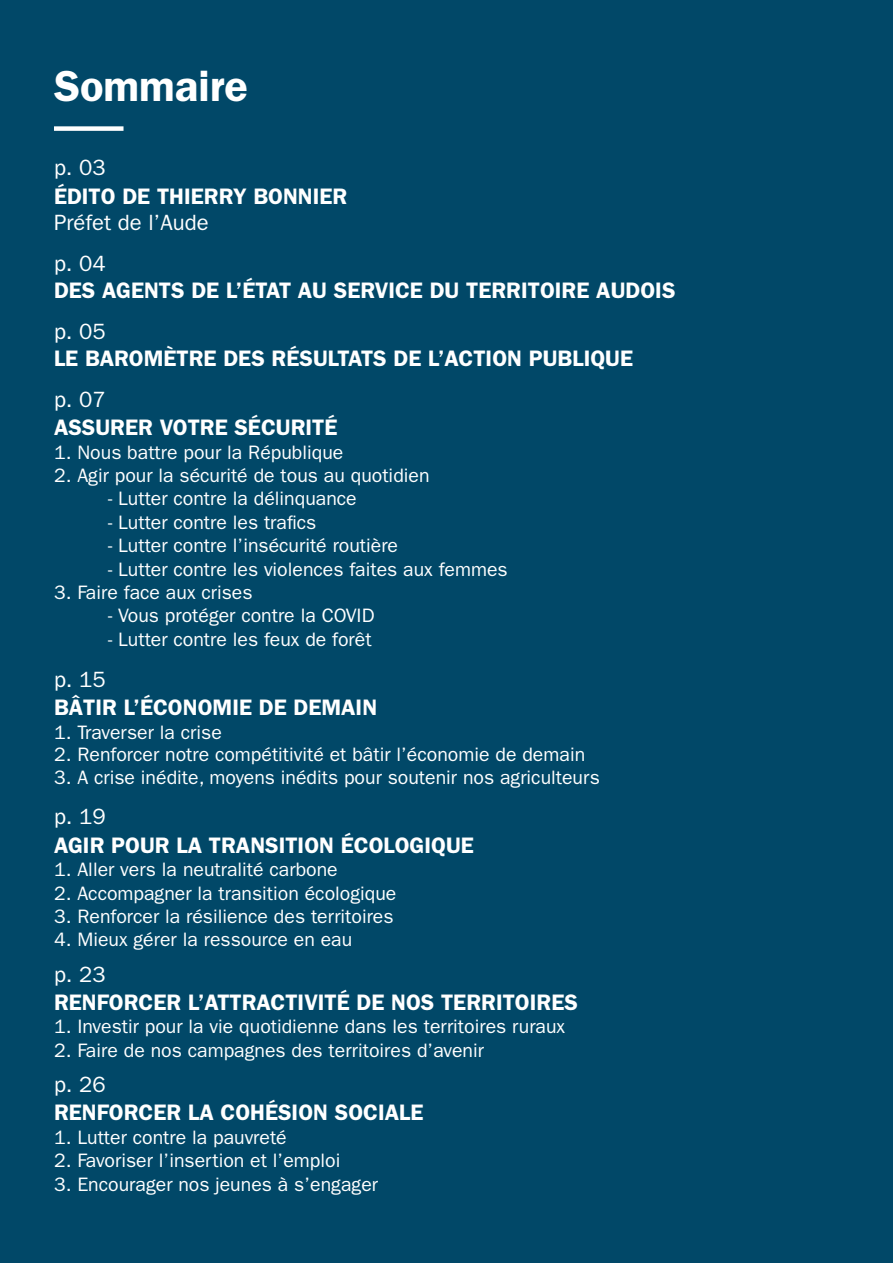
<style>
.page{position:relative;width:893px;height:1263px;background:#014868}
.page>*{position:absolute;margin:0;border:0;box-sizing:border-box;transform-origin:0 0}
.t1{font:600 43.5px "Franklin Gothic";color:#fff}
.t2{font:600 22.5px "Franklin Gothic";color:#fff}
.t3{font:22.2px/40.8px "Franklin Gothic";color:#fff}
.t4{font:19.5px "Franklin Gothic";color:#fff}
</style>
<div class="page">
<div style="left:54px;top:126px;width:70px;height:5px;background:#fff"></div>
<h1 class="t1" style="left:54px;top:60px;width:196px">Sommaire</h1>
<p class="t3" style="left:54px;top:147px;width:53px">p. 03</p>
<p class="t2" style="left:54px;top:183px;width:295px">ÉDITO DE THIERRY BONNIER</p>
<p class="t3" style="left:54px;top:203px;width:156px">Préfet de l’Aude p. 04</p>
<p class="t2" style="left:54px;top:277px;width:623px">DES AGENTS DE L’ÉTAT AU SERVICE DU TERRITOIRE AUDOIS</p>
<p class="t3" style="left:54px;top:311px;width:53px">p. 05</p>
<p class="t2" style="left:54px;top:345px;width:581px">LE BAROMÈTRE DES RÉSULTATS DE L’ACTION PUBLIQUE</p>
<p class="t3" style="left:54px;top:379px;width:53px">p. 07</p>
<p class="t2" style="left:54px;top:414px;width:285px">ASSURER VOTRE SÉCURITÉ</p>
<p class="t4" style="left:54px;top:441px;width:291px">1. Nous battre pour la République</p>
<p class="t4" style="left:54px;top:464px;width:377px">2. Agir pour la sécurité de tous au quotidien</p>
<p class="t4" style="left:108px;top:488px;width:250px">- Lutter contre la délinquance</p>
<p class="t4" style="left:108px;top:511px;width:210px">- Lutter contre les trafics</p>
<p class="t4" style="left:108px;top:534px;width:292px">- Lutter contre l’insécurité routière</p>
<p class="t4" style="left:108px;top:558px;width:401px">- Lutter contre les violences faites aux femmes</p>
<p class="t4" style="left:54px;top:581px;width:200px">3. Faire face aux crises</p>
<p class="t4" style="left:108px;top:605px;width:268px">- Vous protéger contre la COVID</p>
<p class="t4" style="left:108px;top:628px;width:265px">- Lutter contre les feux de forêt</p>
<p class="t3" style="left:54px;top:659px;width:53px">p. 15</p>
<p class="t2" style="left:54px;top:694px;width:325px">BÂTIR L’ÉCONOMIE DE DEMAIN</p>
<p class="t4" style="left:54px;top:721px;width:169px">1. Traverser la crise</p>
<p class="t4" style="left:54px;top:743px;width:533px">2. Renforcer notre compétitivité et bâtir l’économie de demain</p>
<p class="t4" style="left:54px;top:766px;width:547px">3. A crise inédite, moyens inédits pour soutenir nos agriculteurs</p>
<p class="t3" style="left:54px;top:796px;width:53px">p. 19</p>
<p class="t2" style="left:54px;top:832px;width:421px">AGIR POUR LA TRANSITION ÉCOLOGIQUE</p>
<p class="t4" style="left:54px;top:858px;width:285px">1. Aller vers la neutralité carbone</p>
<p class="t4" style="left:54px;top:882px;width:344px">2. Accompagner la transition écologique</p>
<p class="t4" style="left:54px;top:905px;width:341px">3. Renforcer la résilience des territoires</p>
<p class="t4" style="left:54px;top:928px;width:300px">4. Mieux gérer la ressource en eau</p>
<p class="t3" style="left:54px;top:954px;width:53px">p. 23</p>
<p class="t2" style="left:54px;top:989px;width:525px">RENFORCER L’ATTRACTIVITÉ DE NOS TERRITOIRES</p>
<p class="t4" style="left:54px;top:1015px;width:513px">1. Investir pour la vie quotidienne dans les territoires ruraux</p>
<p class="t4" style="left:54px;top:1039px;width:431px">2. Faire de nos campagnes des territoires d’avenir</p>
<p class="t3" style="left:54px;top:1064px;width:53px">p. 26</p>
<p class="t2" style="left:54px;top:1099px;width:371px">RENFORCER LA COHÉSION SOCIALE</p>
<p class="t4" style="left:54px;top:1126px;width:234px">1. Lutter contre la pauvreté</p>
<p class="t4" style="left:54px;top:1149px;width:288px">2. Favoriser l’insertion et l’emploi</p>
<p class="t4" style="left:54px;top:1173px;width:326px">3. Encourager nos jeunes à s’engager</p>
</div>
